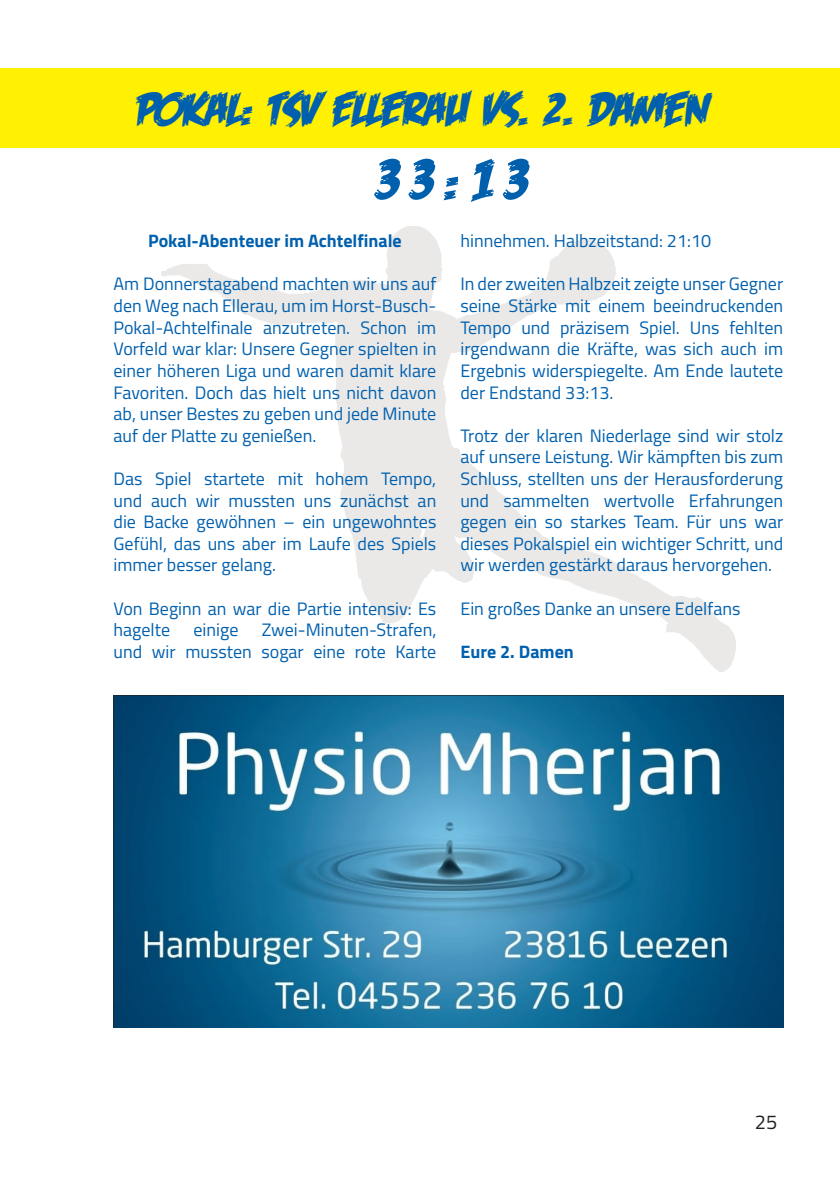
<style>
.page{position:relative;width:840px;height:1191px;background:#fff}
.page>*{position:absolute;margin:0;border:0;box-sizing:border-box;transform-origin:0 0}
.t1{font:60px "Feastof Flesh BB Italic";color:#0160ae}
.t2{font:48px "Feastof Flesh BB Italic";color:#0160ae}
.t3{font:20px "Titillium Web";color:#231f20}
.t4{font:18px/21.6px "Titillium Web";color:#0160ae;text-align:justify}
.t5{font:700 18px "Titillium Web";color:#0160ae}
</style>
<div class="page">
<div style="left:0;top:68px;width:839px;height:80px;background:#fff101"></div>
<img style="left:113px;top:695px;width:669px;height:332px">
<p class="t2" style="left:134px;top:84px;width:573px">POKAL: TSV ELLERAU VS. 2. DAMEN</p>
<p class="t1" style="left:372px;top:148px;width:153px">33:13</p>
<p class="t5" style="left:148px;top:227px;width:255px">Pokal-Abenteuer im Achtelfinale</p>
<p class="t4" style="left:113px;top:272px;width:324px">Am Donnerstagabend machten wir uns auf den Weg nach Ellerau, um im Horst-Busch-Pokal-Achtelfinale anzutreten. Schon im Vorfeld war klar: Unsere Gegner spielten in einer höheren Liga und waren damit klare Favoriten. Doch das hielt uns nicht davon ab, unser Bestes zu geben und jede Minute auf der Platte zu genießen.</p>
<p class="t4" style="left:113px;top:467px;width:324px">Das Spiel startete mit hohem Tempo, und auch wir mussten uns zunächst an die Backe gewöhnen – ein ungewohntes Gefühl, das uns aber im Laufe des Spiels immer besser gelang.</p>
<p class="t4" style="left:113px;top:596px;width:324px">Von Beginn an war die Partie intensiv: Es hagelte</p>
<p class="t4" style="left:113px;top:618px;width:324px;text-align:right">Zwei-Minuten-Strafen,<br>und wir mussten sogar eine rote Karte</p>
<p class="t4" style="left:193px;top:618px;width:46px">einige</p>
<p class="t4" style="left:460px;top:229px;width:252px">hinnehmen. Halbzeitstand: 21:10</p>
<p class="t4" style="left:460px;top:272px;width:324px">In der zweiten Halbzeit zeigte unser Gegner seine Stärke mit einem beeindruckenden Tempo und präzisem Spiel. Uns fehlten irgendwann die Kräfte, was sich auch im Ergebnis widerspiegelte. Am Ende lautete der Endstand 33:13.</p>
<p class="t4" style="left:460px;top:424px;width:324px">Trotz der klaren Niederlage sind wir stolz auf unsere Leistung. Wir kämpften bis zum Schluss, stellten uns der Herausforderung und sammelten wertvolle Erfahrungen gegen ein so starkes Team. Für uns war dieses Pokalspiel ein wichtiger Schritt, und wir werden gestärkt daraus hervorgehen.</p>
<p class="t4" style="left:460px;top:596px;width:281px">Ein großes Danke an unsere Edelfans</p>
<p class="t5" style="left:460px;top:638px;width:115px">Eure 2. Damen</p>
<p class="t3" style="left:754px;top:1107px;width:24px">25</p>
</div>
